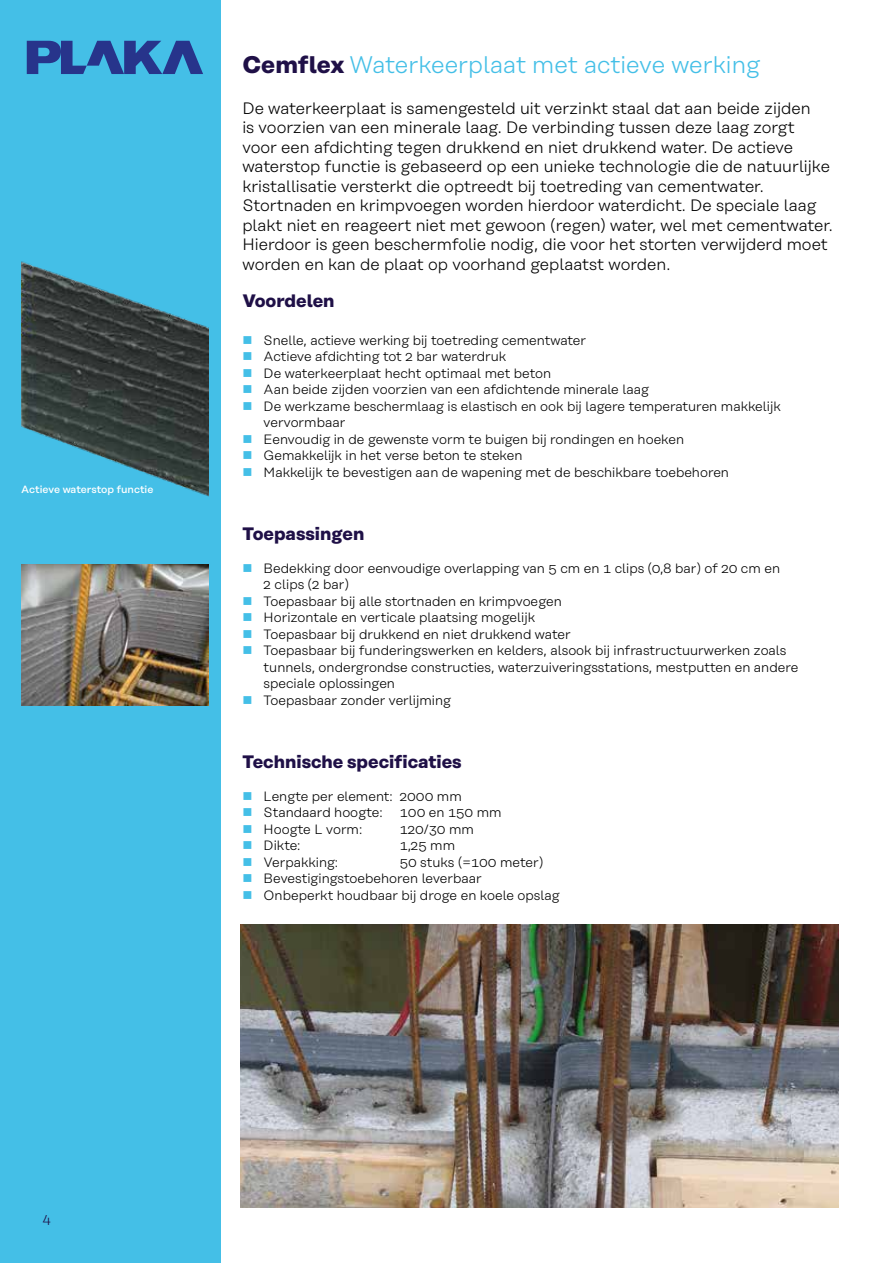
<style>
.page{position:relative;width:893px;height:1263px;background:#fff}
.page>*{position:absolute;margin:0;border:0;box-sizing:border-box;transform-origin:0 0}
.t1{font:300 24px "Rational Text";color:#44bfe7}
.t2{font:700 18px "Rational Text";color:#1f1047}
.t3{font:300 16.5px/19.5px "Rational Text";color:#000}
.t4{font:300 13.5px/16.5px "Rational Text";color:#000}
.t5{font:300 13.5px "Rational Text";color:#1f1047}
.t6{font:500 10.5px "Rational Text";color:#fff}
.s1{font-weight:700;color:#1f1047}
.s2{color:#44bfe7}
</style>
<div class="page">
<div style="left:0;top:0;width:221px;height:1263px;background:#44bfe7"></div>
<svg style="left:27px;top:41px;width:176px;height:33px"></svg>
<img style="left:21px;top:261px;width:187px;height:235px">
<img style="left:21px;top:564px;width:187px;height:142px">
<img style="left:241px;top:925px;width:598px;height:283px">
<p class="t6" style="left:21px;top:483px;width:134px">Actieve waterstop functie</p>
<h1 class="t1" style="left:242px;top:51px;width:519px"><span class="s1">Cemflex</span> Waterkeerplaat met actieve werking</h1>
<p class="t3" style="left:242px;top:98px;width:592px">De waterkeerplaat is samengesteld uit verzinkt staal dat aan beide zijden<br>is voorzien van een minerale laag. De verbinding tussen deze laag zorgt voor een afdichting tegen drukkend en niet drukkend water. De actieve waterstop functie is gebaseerd op een unieke technologie die de natuurlijke kristallisatie versterkt die optreedt bij toetreding van cementwater.<br>Stortnaden en krimpvoegen worden hierdoor waterdicht. De speciale laag plakt niet en reageert niet met gewoon (regen) water, wel met cementwater.<br>Hierdoor is geen beschermfolie nodig, die voor het storten verwijderd moet worden en kan de plaat op voorhand geplaatst worden.</p>
<h2 class="t2" style="left:242px;top:290px;width:94px">Voordelen</h2>
<p class="t4" style="left:242px;top:332px;width:345px"><span class="s2">■</span> Snelle, actieve werking bij toetreding cementwater</p>
<p class="t4" style="left:242px;top:348px;width:265px"><span class="s2">■</span> Actieve afdichting tot 2 bar waterdruk</p>
<p class="t4" style="left:242px;top:365px;width:310px"><span class="s2">■</span> De waterkeerplaat hecht optimaal met beton</p>
<p class="t4" style="left:242px;top:381px;width:408px"><span class="s2">■</span> Aan beide zijden voorzien van een afdichtende minerale laag</p>
<p class="t4" style="left:264px;top:398px;width:519px;text-indent:-21px"><span class="s2">■</span> De werkzame beschermlaag is elastisch en ook bij lagere temperaturen makkelijk vervormbaar</p>
<p class="t4" style="left:242px;top:431px;width:443px"><span class="s2">■</span> Eenvoudig in de gewenste vorm te buigen bij rondingen en hoeken</p>
<p class="t4" style="left:242px;top:447px;width:282px"><span class="s2">■</span> Gemakkelijk in het verse beton te steken</p>
<p class="t4" style="left:242px;top:464px;width:488px"><span class="s2">■</span> Makkelijk te bevestigen aan de wapening met de beschikbare toebehoren</p>
<h2 class="t2" style="left:242px;top:523px;width:123px">Toepassingen</h2>
<p class="t4" style="left:264px;top:560px;width:518px;text-indent:-21px"><span class="s2">■</span> Bedekking door eenvoudige overlapping van 5 cm en 1 clips (0,8 bar) of 20 cm en<br>2 clips (2 bar)</p>
<p class="t4" style="left:242px;top:593px;width:321px"><span class="s2">■</span> Toepasbaar bij alle stortnaden en krimpvoegen</p>
<p class="t4" style="left:242px;top:609px;width:294px"><span class="s2">■</span> Horizontale en verticale plaatsing mogelijk</p>
<p class="t4" style="left:242px;top:626px;width:330px"><span class="s2">■</span> Toepasbaar bij drukkend en niet drukkend water</p>
<p class="t4" style="left:264px;top:642px;width:536px;text-indent:-21px"><span class="s2">■</span> Toepasbaar bij funderingswerken en kelders, alsook bij infrastructuurwerken zoals tunnels, ondergrondse constructies, waterzuiveringsstations, mestputten en andere speciale oplossingen</p>
<p class="t4" style="left:242px;top:692px;width:210px"><span class="s2">■</span> Toepasbaar zonder verlijming</p>
<h2 class="t2" style="left:242px;top:751px;width:221px">Technische specificaties</h2>
<p class="t4" style="left:242px;top:788px;width:221px"><span class="s2">■</span> Lengte per element: 2000 mm</p>
<p class="t4" style="left:242px;top:804px;width:142px"><span class="s2">■</span> Standaard hoogte:</p>
<p class="t4" style="left:400px;top:804px;width:103px">100 en 150 mm</p>
<p class="t4" style="left:242px;top:821px;width:121px"><span class="s2">■</span> Hoogte L vorm:</p>
<p class="t4" style="left:400px;top:821px;width:76px">120/30 mm</p>
<p class="t4" style="left:242px;top:837px;width:60px"><span class="s2">■</span> Dikte:</p>
<p class="t4" style="left:400px;top:837px;width:57px">1,25 mm</p>
<p class="t4" style="left:242px;top:854px;width:97px"><span class="s2">■</span> Verpakking:</p>
<p class="t4" style="left:400px;top:854px;width:145px">50 stuks (=100 meter)</p>
<p class="t4" style="left:242px;top:870px;width:241px"><span class="s2">■</span> Bevestigingstoebehoren leverbaar</p>
<p class="t4" style="left:242px;top:887px;width:319px"><span class="s2">■</span> Onbeperkt houdbaar bij droge en koele opslag</p>
<p class="t5" style="left:43px;top:1210px;width:10px">4</p>
</div>
